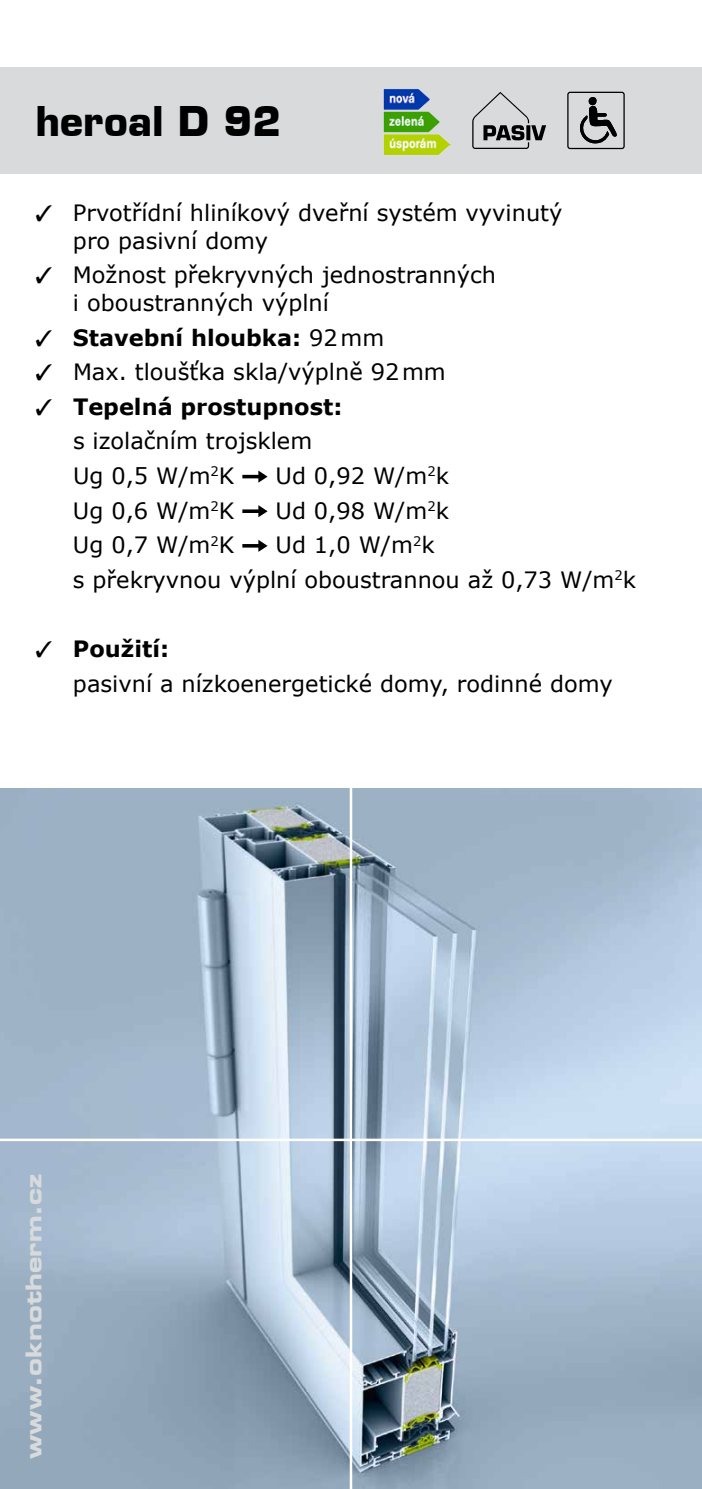
<style>
.page{position:relative;width:702px;height:1489px;background:#fff}
.page>*{position:absolute;margin:0;border:0;box-sizing:border-box;transform-origin:0 0}
.t1{font:700 40px "Eurostile LT";color:#000}
.t2{font:22.5px/34.5px "Verdana";color:#000}
.t3{font:700 22.5px "Verdana";color:#000}
.t4{font:22px "Eurostile CE Bold Extended Two";color:#d9dadb}
.s1{font-weight:700}
</style>
<div class="page">
<img style="left:0;top:788px;width:702px;height:700px">
<div style="left:0;top:67px;width:702px;height:106px;background:#d9dadb"></div>
<hr style="left:0;top:1138px;width:702px;height:3px;background:#fff">
<hr style="left:350px;top:787px;width:2px;height:701px;background:#fff">
<svg style="left:242px;top:470px;width:25px;height:12px"></svg>
<svg style="left:242px;top:505px;width:25px;height:12px"></svg>
<svg style="left:242px;top:540px;width:25px;height:12px"></svg>
<img style="left:383px;top:89px;width:67px;height:66px">
<svg style="left:472px;top:92px;width:74px;height:57px"></svg>
<svg style="left:567px;top:92px;width:57px;height:57px"></svg>
<h1 class="t1" style="left:35px;top:97px;width:247px">heroal D 92</h1>
<p class="t2" style="left:73px;top:199px;width:491px;line-height:27.5px">Prvotřídní hliníkový dveřní systém vyvinutý pro pasivní domy</p>
<p class="t2" style="left:73px;top:261px;width:424px;line-height:27.5px">Možnost překryvných jednostranných i oboustranných výplní</p>
<p class="t2" style="left:73px;top:320px;width:374px"><span class="s1">Stavební hloubka:</span> 92mm<br>Max. tloušťka skla/výplně 92mm</p>
<p class="t3" style="left:73px;top:390px;width:271px">Tepelná prostupnost:</p>
<p class="t2" style="left:73px;top:423px;width:241px">s izolačním trojsklem<br>Ug 0,5 W/m<sup>2</sup>K</p>
<p class="t2" style="left:275px;top:458px;width:175px">Ud 0,92 W/m<sup>2</sup>k</p>
<p class="t2" style="left:73px;top:493px;width:163px">Ug 0,6 W/m<sup>2</sup>K</p>
<p class="t2" style="left:275px;top:493px;width:175px">Ud 0,98 W/m<sup>2</sup>k</p>
<p class="t2" style="left:73px;top:527px;width:163px">Ug 0,7 W/m<sup>2</sup>K</p>
<p class="t2" style="left:73px;top:527px;width:564px;text-align:center">Ud 1,0 W/m<sup>2</sup>k<br>s překryvnou výplní oboustrannou až 0,73 W/m<sup>2</sup>k</p>
<p class="t3" style="left:73px;top:633px;width:98px">Použití:</p>
<p class="t2" style="left:73px;top:666px;width:541px">pasivní a nízkoenergetické domy, rodinné domy</p>
<p class="t4" style="left:21px;top:1458px;width:286px;rotate:-90deg">www.oknotherm.cz</p>
</div>
